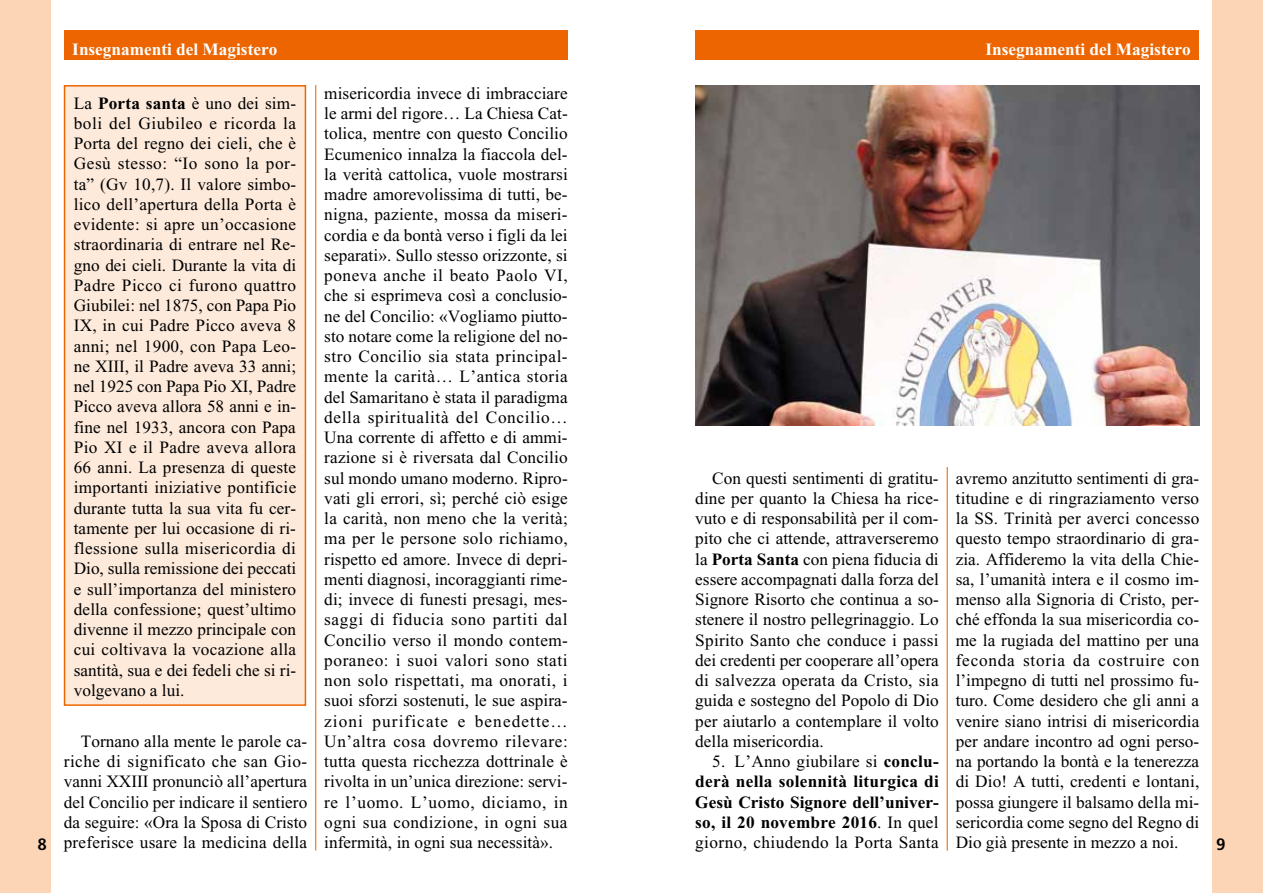
<style>
.page{position:relative;width:1263px;height:893px;background:#fff}
.page>*{position:absolute;margin:0;border:0;box-sizing:border-box;transform-origin:0 0}
.t1{font:17.25px/20.2px "Times New Roman";letter-spacing:.005em;color:#000;text-align:justify}
.t2{font:700 17.25px/20.2px "Times New Roman";color:#000;text-align:justify}
.t3{font:700 17.25px "Times New Roman";color:#fff}
.t4{font:700 condensed 16.5px "Frutiger";color:#000;scale:1.1 1}
.s1{font-weight:700}
.s2{font-weight:400}
</style>
<div class="page">
<hr style="left:315px;top:85px;width:1px;height:765px;background:#ec6500">
<div style="left:64px;top:30px;width:504px;height:30px;background:#ec6500"></div>
<div style="left:0;top:0;width:51px;height:893px;background:#fcd5b7"></div>
<div style="left:695px;top:30px;width:504px;height:30px;background:#ec6500"></div>
<div style="left:1212px;top:0;width:51px;height:893px;background:#fcd5b7"></div>
<hr style="left:947px;top:467px;width:1px;height:384px;background:#ec6500">
<div style="left:65px;top:86px;width:240px;height:619px;background:#fdeadb"></div>
<div style="left:64px;top:85px;width:242px;height:621px;border:2px solid #ec6500"></div>
<img style="left:695px;top:85px;width:504px;height:341px">
<p class="t3" style="left:72px;top:40px;width:207px">Insegnamenti del Magistero</p>
<p class="t3" style="left:985px;top:40px;width:207px">Insegnamenti del Magistero</p>
<p class="t1" style="left:324px;top:83px;width:245px">misericordia invece di imbracciare le armi del rigore… La Chiesa Cat&shy;tolica, mentre con questo Concilio Ecumenico innalza la fiaccola del&shy;la verità cattolica, vuole mostrarsi madre amorevolissima di tutti, be&shy;nigna, paziente, mossa da miseri&shy;cordia e da bontà verso i figli da lei separati». Sullo stesso orizzonte, si poneva anche il beato Paolo VI, che si esprimeva così a conclusio&shy;ne del Concilio: «Vogliamo piutto&shy;sto notare come la religione del no&shy;stro Concilio sia stata principal&shy;mente la carità… L’antica storia del Samaritano è stata il paradigma della spiritualità del Concilio… Una corrente di affetto e di ammi&shy;razione si è riversata dal Concilio sul mondo umano moderno. Ripro&shy;vati gli errori, sì; perché ciò esige la carità, non meno che la verità; ma per le persone solo richiamo, rispetto ed amore. Invece di depri&shy;menti diagnosi, incoraggianti rime&shy;di; invece di funesti presagi, mes&shy;saggi di fiducia sono partiti dal Concilio verso il mondo contem&shy;poraneo: i suoi valori sono stati non solo rispettati, ma onorati, i suoi sforzi sostenuti, le sue aspira&shy;zioni purificate e benedette… Un’altra cosa dovremo rilevare: tutta questa ricchezza dottrinale è rivolta in un’unica direzione: servi&shy;re l’uomo. L’uomo, diciamo, in ogni sua condizione, in ogni sua infermità, in ogni sua necessità».</p>
<p class="t1" style="left:74px;top:93px;width:224px">La <span class="s1">Porta santa</span> è uno dei sim&shy;boli del Giubileo e ricorda la Porta del regno dei cieli, che è Gesù stesso: “Io sono la por&shy;ta” (Gv 10,7). Il valore simbo&shy;lico dell’apertura della Porta è evidente: si apre un’occasione straordinaria di entrare nel Re&shy;gno dei cieli. Durante la vita di Padre Picco ci furono quattro Giubilei: nel 1875, con Papa Pio IX, in cui Padre Picco aveva 8 anni; nel 1900, con Papa Leo&shy;ne XIII, il Padre aveva 33 anni; nel 1925 con Papa Pio XI, Padre Picco aveva allora 58 anni e in&shy;fine nel 1933, ancora con Papa Pio XI e il Padre aveva allora 66 anni. La presenza di queste importanti iniziative pontificie durante tutta la sua vita fu cer&shy;tamente per lui occasione di ri&shy;flessione sulla misericordia di Dio, sulla remissione dei peccati e sull’importanza del ministero della confessione; quest’ultimo divenne il mezzo principale con cui coltivava la vocazione alla santità, sua e dei fedeli che si ri&shy;volgevano a lui.</p>
<p class="t1" style="left:64px;top:731px;width:245px;text-indent:17px">Tornano alla mente le parole ca&shy;riche di significato che san Gio&shy;vanni XXIII pronunciò all’apertura del Concilio per indicare il sentiero da seguire: «Ora la Sposa di Cristo preferisce usare la medicina della</p>
<p class="t1" style="left:956px;top:468px;width:245px">avremo anzitutto sentimenti di gra&shy;titudine e di ringraziamento verso la SS. Trinità per averci concesso questo tempo straordinario di gra&shy;zia. Affideremo la vita della Chie&shy;sa, l’umanità intera e il cosmo im&shy;menso alla Signoria di Cristo, per&shy;ché effonda la sua misericordia co&shy;me la rugiada del mattino per una feconda storia da costruire con l’impegno di tutti nel prossimo fu&shy;turo. Come desidero che gli anni a venire siano intrisi di misericordia per andare incontro ad ogni perso&shy;na portando la bontà e la tenerezza di Dio! A tutti, credenti e lontani, possa giungere il balsamo della mi&shy;sericordia come segno del Regno di Dio già presente in mezzo a noi.</p>
<p class="t1" style="left:695px;top:468px;width:245px;text-indent:17px">Con questi sentimenti di gratitu&shy;dine per quanto la Chiesa ha rice&shy;vuto e di responsabilità per il com&shy;pito che ci attende, attraverseremo la <span class="s1">Porta Santa</span> con piena fiducia di essere accompagnati dalla forza del Signore Risorto che continua a so&shy;stenere il nostro pellegrinaggio. Lo Spirito Santo che conduce i passi dei credenti per cooperare all’opera di salvezza operata da Cristo, sia guida e sostegno del Popolo di Dio per aiutarlo a contemplare il volto della misericordia.</p>
<p class="t2" style="left:695px;top:751px;width:245px;text-indent:17px"><span class="s2">5. L’Anno giubilare si</span> conclu&shy;derà nella solennità liturgica di Gesù Cristo Signore dell’univer&shy;so, il 20 novembre 2016<span class="s2">. In quel giorno, chiudendo la Porta Santa</span></p>
<p class="t4" style="left:37px;top:835px;width:10px">8</p>
<p class="t4" style="left:1216px;top:835px;width:10px">9</p>
</div>
